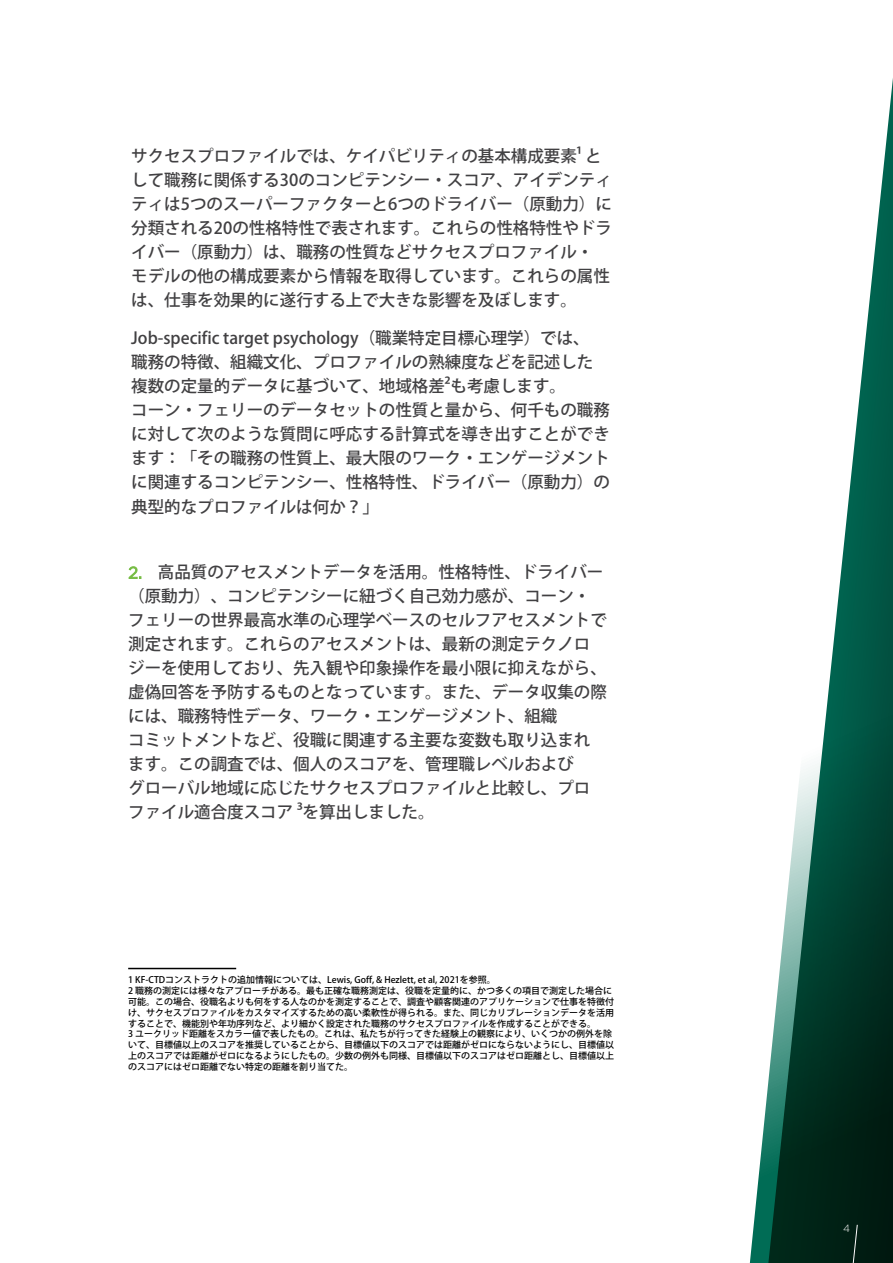
<style>
.page{position:relative;width:893px;height:1263px;background:#fff}
.page>*{position:absolute;margin:0;border:0;box-sizing:border-box;transform-origin:0 0}
.t1{font:500 16.5px/24px "Koz Go Pr 6 N";color:#414042}
.t2{font:300 10.5px "Gotham";color:#fff}
.t3{font:500 9px/10.8px "Koz Go Pr 6 N";color:#000}
.s1{font-family:"Gotham";font-weight:400;color:#76bc43}
</style>
<div class="page">
<svg style="left:749px;top:156px;width:144px;height:1107px"></svg>
<svg style="left:852px;top:1224px;width:6px;height:39px"></svg>
<hr style="left:128px;top:968px;width:108px;height:1px;background:#000">
<p class="t1" style="left:131px;top:145px;width:482px">サクセスプロファイルでは、ケイパビリティの基本構成要素¹ として職務に関係する30のコンピテンシー・スコア、アイデンティティは5つのスーパーファクターと6つのドライバー（原動力）に分類される20の性格特性で表されます。これらの性格特性やドライバー（原動力）は、職務の性質などサクセスプロファイル・モデルの他の構成要素から情報を取得しています。これらの属性は、仕事を効果的に遂行する上で大きな影響を及ぼします。</p>
<p class="t1" style="left:131px;top:326px;width:480px">Job-specific target psychology（職業特定目標心理学）では、職務の特徴、組織文化、プロファイルの熟練度などを記述した複数の定量的データに基づいて、地域格差²も考慮します。<br>コーン・フェリーのデータセットの性質と量から、何千もの職務に対して次のような質問に呼応する計算式を導き出すことができます：「その職務の性質上、最大限のワーク・エンゲージメントに関連するコンピテンシー、性格特性、ドライバー（原動力）の典型的なプロファイルは何か？」</p>
<p class="t1" style="left:128px;top:561px;width:480px"><span class="s1">2.</span> 高品質のアセスメントデータを活用。性格特性、ドライバー（原動力）、コンピテンシーに紐づく自己効力感が、コーン・フェリーの世界最高水準の心理学ベースのセルフアセスメントで測定されます。これらのアセスメントは、最新の測定テクノロジーを使用しており、先入観や印象操作を最小限に抑えながら、虚偽回答を予防するものとなっています。また、データ収集の際には、職務特性データ、ワーク・エンゲージメント、組織<br>コミットメントなど、役職に関連する主要な変数も取り込まれます。この調査では、個人のスコアを、管理職レベルおよび<br>グローバル地域に応じたサクセスプロファイルと比較し、プロファイル適合度スコア ³を算出しました。</p>
<p class="t3" style="left:128px;top:975px;width:487px">1 KF-CTDコンストラクトの追加情報については、Lewis, Goff, &amp; Hezlett, et al, 2021を参照。<br>2 職務の測定には様々なアプローチがある。最も正確な職務測定は、役職を定量的に、かつ多くの項目で測定した場合に可能。この場合、役職名よりも何をする人なのかを測定することで、調査や顧客関連のアプリケーションで仕事を特徴付け、サクセスプロファイルをカスタマイズするための高い柔軟性が得られる。また、同じカリブレーションデータを活用することで、機能別や年功序列など、より細かく設定された職務のサクセスプロファイルを作成することができる。<br>3 ユークリッド距離をスカラー値で表したもの。これは、私たちが行ってきた経験上の観察により、いくつかの例外を除いて、目標値以上のスコアを推奨していることから、目標値以下のスコアでは距離がゼロにならないようにし、目標値以上のスコアでは距離がゼロになるようにしたもの。少数の例外も同様、目標値以下のスコアはゼロ距離とし、目標値以上のスコアにはゼロ距離でない特定の距離を割り当てた。</p>
<p class="t2" style="left:843px;top:1223px;width:8px">4</p>
</div>
